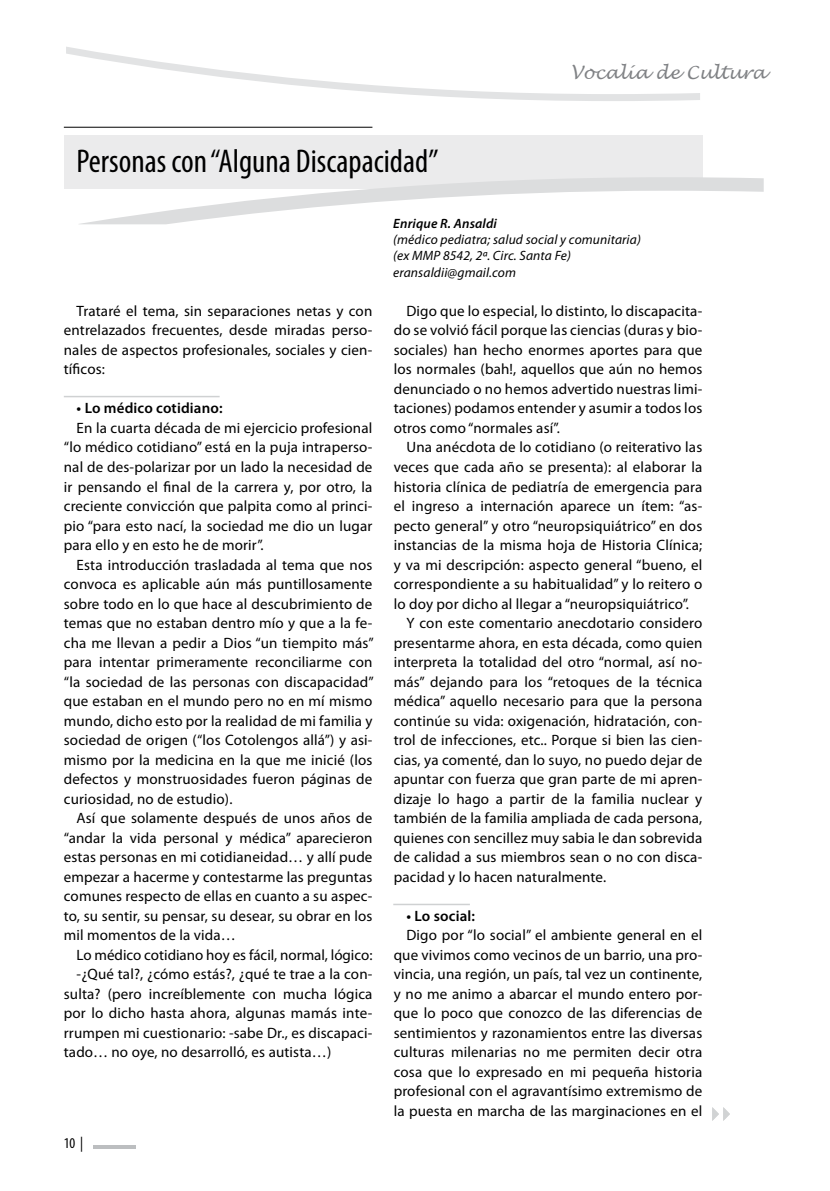
<style>
.page{position:relative;width:830px;height:1191px;background:#fff}
.page>*{position:absolute;margin:0;border:0;box-sizing:border-box;transform-origin:0 0}
.t1{font:condensed 33px "Myriad Pro";color:#000}
.t2{font:italic 18px "Lucida Handwriting";color:#808285}
.t3{font:15px/19.5px "Myriad Pro";letter-spacing:.01em;color:#000;text-align:justify}
.t4{font:600 15px "Myriad Pro";letter-spacing:.01em;color:#000}
.t5{font:condensed 15px "Myriad Pro";color:#000}
.t6{font:italic 13.5px/16.2px "Myriad Pro";letter-spacing:.01em;color:#000}
.t7{font:italic 600 13.5px "Myriad Pro";letter-spacing:.01em;color:#000}
</style>
<div class="page">
<hr style="left:94px;top:1145px;width:42px;height:3px;background:#bcbec0">
<svg style="left:66px;top:47px;width:634px;height:54px"></svg>
<div style="left:64px;top:135px;width:638px;height:54px;background:#ebebec"></div>
<svg style="left:80px;top:177px;width:683px;height:47px"></svg>
<hr style="left:64px;top:127px;width:308px;height:1px;background:#000">
<hr style="left:64px;top:396px;width:155px;height:1px;background:#cfd1d2">
<hr style="left:393px;top:903px;width:76px;height:2px;background:#cfd1d2">
<svg style="left:712px;top:1107px;width:17px;height:14px"></svg>
<p class="t2" style="left:570px;top:62px;width:197px">Vocalía de Cultura</p>
<h1 class="t1" style="left:77px;top:141px;width:363px">Personas con “Alguna Discapacidad”</h1>
<p class="t7" style="left:393px;top:215px;width:105px">Enrique R. Ansaldi</p>
<p class="t6" style="left:393px;top:231px;width:249px">(médico pediatra; salud social y comunitaria) (ex MMP 8542, 2ª. Circ. Santa Fe) eransaldii@gmail.com</p>
<p class="t3" style="left:64px;top:301px;width:310px;text-indent:13px">Trataré el tema, sin separaciones netas y con entrelazados frecuentes, desde miradas perso&shy;nales de aspectos profesionales, sociales y cien&shy;tíficos:</p>
<p class="t4" style="left:77px;top:399px;width:147px">• Lo médico cotidiano:</p>
<p class="t3" style="left:64px;top:418px;width:310px;text-indent:13px">En la cuarta década de mi ejercicio profesional “lo médico cotidiano” está en la puja intraperso&shy;nal de des-polarizar por un lado la necesidad de ir pensando el final de la carrera y, por otro, la creciente convicción que palpita como al princi&shy;pio “para esto nací, la sociedad me dio un lugar para ello y en esto he de morir”.</p>
<p class="t3" style="left:64px;top:554px;width:311px;text-indent:13px">Esta introducción trasladada al tema que nos convoca es aplicable aún más puntillosamente sobre todo en lo que hace al descubrimiento de temas que no estaban dentro mío y que a la fe&shy;cha me llevan a pedir a Dios “un tiempito más” para intentar primeramente reconciliarme con “la sociedad de las personas con discapacidad” que estaban en el mundo pero no en mí mismo mundo, dicho esto por la realidad de mi familia y sociedad de origen (“los Cotolengos allá”) y asi&shy;mismo por la medicina en la que me inicié (los defectos y monstruosidades fueron páginas de curiosidad, no de estudio).</p>
<p class="t3" style="left:64px;top:808px;width:310px;text-indent:13px">Así que solamente después de unos años de “andar la vida personal y médica” aparecieron estas personas en mi cotidianeidad… y allí pude empezar a hacerme y contestarme las preguntas comunes respecto de ellas en cuanto a su aspec&shy;to, su sentir, su pensar, su desear, su obrar en los mil momentos de la vida…</p>
<p class="t3" style="left:77px;top:944px;width:297px">Lo médico cotidiano hoy es fácil, normal, lógico:</p>
<p class="t3" style="left:77px;top:964px;width:297px">-¿Qué tal?, ¿cómo estás?, ¿qué te trae a la con-</p>
<p class="t3" style="left:64px;top:983px;width:310px">sulta? (pero increíblemente con mucha lógica</p>
<p class="t3" style="left:64px;top:1003px;width:310px">por lo dicho hasta ahora, algunas mamás inte-</p>
<p class="t3" style="left:64px;top:1022px;width:310px">rrumpen mi cuestionario: -sabe Dr., es discapaci-</p>
<p class="t3" style="left:64px;top:1042px;width:269px">tado… no oye, no desarrolló, es autista…)</p>
<p class="t5" style="left:64px;top:1134px;width:21px">10 |</p>
<p class="t3" style="left:393px;top:301px;width:310px;text-indent:13px">Digo que lo especial, lo distinto, lo discapacita&shy;do se volvió fácil porque las ciencias (duras y bio&shy;sociales) han hecho enormes aportes para que los normales (bah!, aquellos que aún no hemos denunciado o no hemos advertido nuestras limi&shy;taciones) podamos entender y asumir a todos los otros como “normales así”.</p>
<p class="t3" style="left:406px;top:437px;width:297px">Una anécdota de lo cotidiano (o reiterativo las</p>
<p class="t3" style="left:393px;top:457px;width:310px">veces que cada año se presenta): al elaborar la</p>
<p class="t3" style="left:393px;top:476px;width:310px">historia clínica de pediatría de emergencia para</p>
<p class="t3" style="left:393px;top:496px;width:310px">el ingreso a internación aparece un ítem: “as-</p>
<p class="t3" style="left:393px;top:515px;width:310px">pecto general” y otro “neuropsiquiátrico” en dos</p>
<p class="t3" style="left:393px;top:535px;width:310px">instancias de la misma hoja de Historia Clínica;</p>
<p class="t3" style="left:393px;top:554px;width:310px">y va mi descripción: aspecto general “bueno, el</p>
<p class="t3" style="left:393px;top:574px;width:310px">correspondiente a su habitualidad” y lo reitero o</p>
<p class="t3" style="left:393px;top:593px;width:297px">lo doy por dicho al llegar a “neuropsiquiátrico”.</p>
<p class="t3" style="left:406px;top:613px;width:297px">Y con este comentario anecdotario considero</p>
<p class="t3" style="left:393px;top:632px;width:310px">presentarme ahora, en esta década, como quien</p>
<p class="t3" style="left:393px;top:652px;width:310px">interpreta la totalidad del otro “normal, así no-</p>
<p class="t3" style="left:393px;top:671px;width:310px">más” dejando para los “retoques de la técnica</p>
<p class="t3" style="left:393px;top:691px;width:310px">médica” aquello necesario para que la persona</p>
<p class="t3" style="left:393px;top:710px;width:310px">continúe su vida: oxigenación, hidratación, con-</p>
<p class="t3" style="left:393px;top:730px;width:310px">trol de infecciones, etc.. Porque si bien las cien-</p>
<p class="t3" style="left:393px;top:749px;width:310px">cias, ya comenté, dan lo suyo, no puedo dejar de</p>
<p class="t3" style="left:393px;top:769px;width:310px">apuntar con fuerza que gran parte de mi apren-</p>
<p class="t3" style="left:393px;top:788px;width:310px">dizaje lo hago a partir de la familia nuclear y</p>
<p class="t3" style="left:393px;top:808px;width:310px">también de la familia ampliada de cada persona,</p>
<p class="t3" style="left:393px;top:827px;width:310px">quienes con sencillez muy sabia le dan sobrevida</p>
<p class="t3" style="left:393px;top:847px;width:310px">de calidad a sus miembros sean o no con disca-</p>
<p class="t3" style="left:393px;top:866px;width:214px">pacidad y lo hacen naturalmente.</p>
<p class="t4" style="left:406px;top:906px;width:70px">• Lo social:</p>
<p class="t3" style="left:393px;top:925px;width:310px;text-indent:13px">Digo por “lo social” el ambiente general en el que vivimos como vecinos de un barrio, una pro&shy;vincia, una región, un país, tal vez un continente, y no me animo a abarcar el mundo entero por&shy;que lo poco que conozco de las diferencias de sentimientos y razonamientos entre las diversas culturas milenarias no me permiten decir otra cosa que lo expresado en mi pequeña historia profesional con el agravantísimo extremismo de la puesta en marcha de las marginaciones en el</p>
</div>
